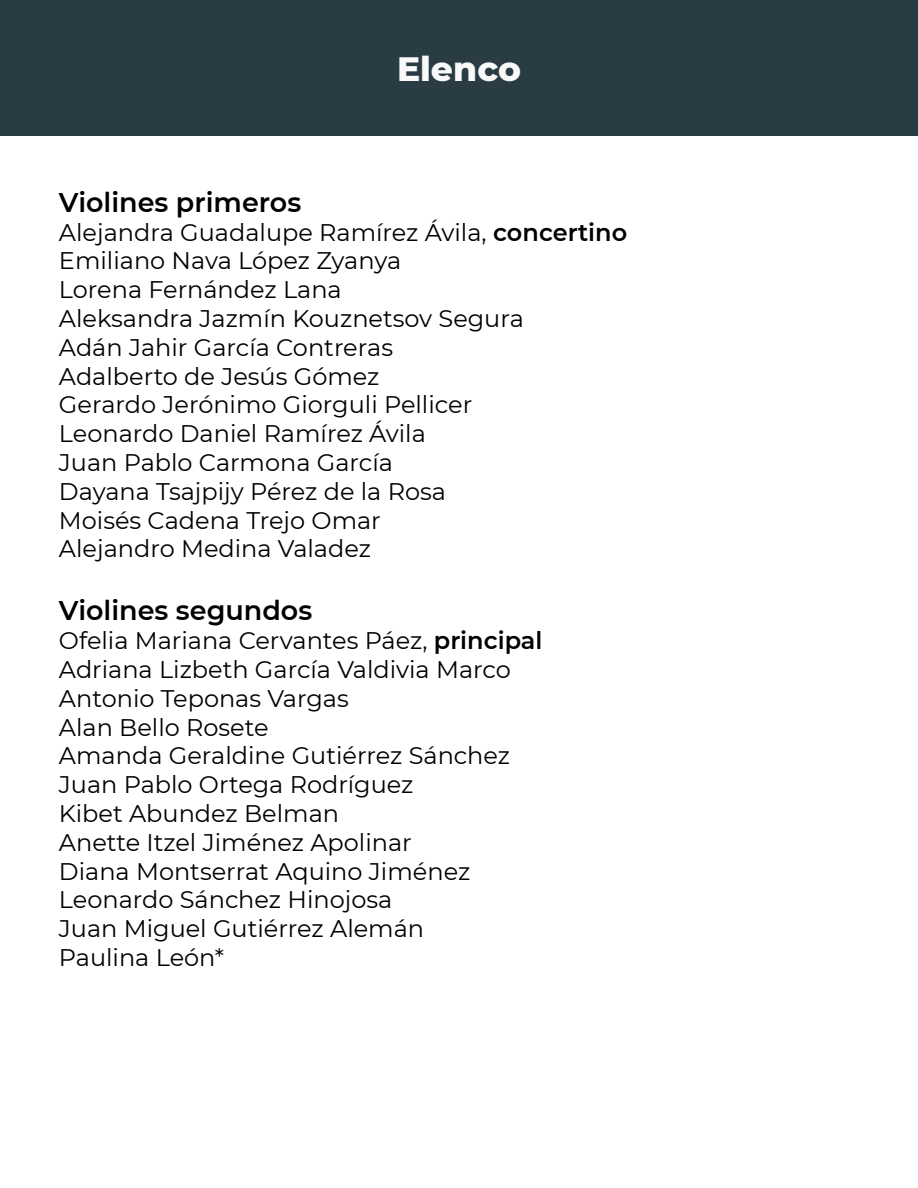
<style>
.page{position:relative;width:918px;height:1188px;background:#fff}
.page>*{position:absolute;margin:0;border:0;box-sizing:border-box;transform-origin:0 0}
.t1{font:800 34.5px "Montserrat";color:#f9f9f9}
.t2{font:600 27px "Montserrat";color:#000}
.t3{font:24px/28.8px "Montserrat";color:#000}
.s1{font-weight:600}
</style>
<div class="page">
<div style="left:0;top:0;width:918px;height:135px;background:#293c44"></div>
<h1 class="t1" style="left:397px;top:43px;width:125px">Elenco</h1>
<p class="t2" style="left:59px;top:183px;width:244px">Violines primeros</p>
<p class="t3" style="left:59px;top:217px;width:570px">Alejandra Guadalupe Ramírez Ávila, <span class="s1">concertino<br></span>Emiliano Nava López Zyanya<br>Lorena Fernández Lana<br>Aleksandra Jazmín Kouznetsov Segura<br>Adán Jahir García Contreras<br>Adalberto de Jesús Gómez<br>Gerardo Jerónimo Giorguli Pellicer<br>Leonardo Daniel Ramírez Ávila<br>Juan Pablo Carmona García<br>Dayana Tsajpijy Pérez de la Rosa<br>Moisés Cadena Trejo Omar<br>Alejandro Medina Valadez</p>
<p class="t2" style="left:59px;top:592px;width:255px">Violines segundos</p>
<p class="t3" style="left:59px;top:625px;width:485px">Ofelia Mariana Cervantes Páez, <span class="s1">principal<br></span>Adriana Lizbeth García Valdivia Marco<br>Antonio Teponas Vargas<br>Alan Bello Rosete<br>Amanda Geraldine Gutiérrez Sánchez<br>Juan Pablo Ortega Rodríguez<br>Kibet Abundez Belman<br>Anette Itzel Jiménez Apolinar<br>Diana Montserrat Aquino Jiménez<br>Leonardo Sánchez Hinojosa<br>Juan Miguel Gutiérrez Alemán<br>Paulina León*</p>
</div>
